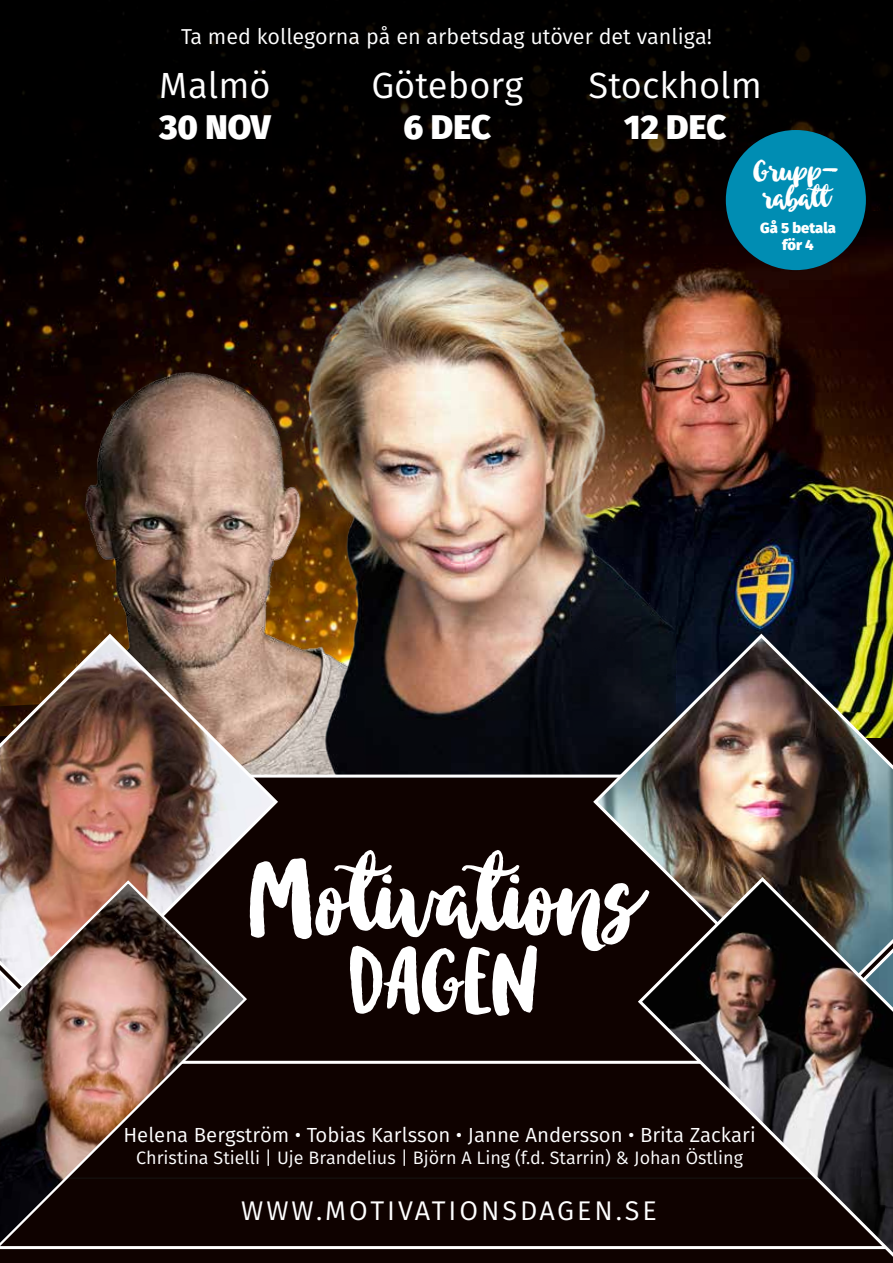
<style>
.page{position:relative;width:893px;height:1263px;background:#0f0200}
.page>*{position:absolute;margin:0;border:0;box-sizing:border-box;transform-origin:0 0}
.t1{font:127.5px "Ink Bandits Script";letter-spacing:-.02em;color:#fff;scale:.93 1}
.t2{font:107.1px "Ink Bandits Script";color:#fff;scale:.93 1}
.t3{font:36.6px/27.5px "Ink Bandits Script";color:#fff}
.t4{font:36.45px "Fira Sans";color:#fff}
.t5{font:800 34.2px "Fira Sans";color:#fff}
.t6{font:27px "Fira Sans";letter-spacing:.11em;color:#fff}
.t7{font:21.6px "Fira Sans";color:#fff}
.t8{font:20.4px "Fira Sans";color:#fff}
.t9{font:18px "Fira Sans";color:#fff}
.t10{font:800 14.7px/17.5px "Fira Sans";color:#fff;text-align:center}
</style>
<div class="page">
<img style="left:0;top:306px;width:244px;height:325px">
<img style="left:63px;top:369px;width:181px;height:262px">
<img style="left:675px;top:306px;width:218px;height:325px">
<img style="left:244px;top:306px;width:431px;height:472px">
<hr style="left:0;top:774px;width:893px;height:3px;background:#fff">
<hr style="left:0;top:1061px;width:893px;height:3px;background:#fff">
<hr style="left:0;top:1246px;width:893px;height:3px;background:#fff">
<svg style="left:0;top:0;width:893px;height:306px"></svg>
<hr style="left:48px;top:1178px;width:791px;height:1px;background:#161614">
<img style="left:591px;top:631px;width:302px;height:430px">
<img style="left:0;top:631px;width:280px;height:430px">
<img style="left:0;top:879px;width:249px;height:371px">
<svg style="left:636px;top:875px;width:257px;height:382px"></svg>
<div style="left:726px;top:130px;width:140px;height:140px;background:#008db3;border-radius:50%"></div>
<p class="t7" style="left:181px;top:22px;width:532px">Ta med kollegorna på en arbetsdag utöver det vanliga!</p>
<h3 class="t4" style="left:159px;top:60px;width:113px">Malmö</h3>
<h3 class="t5" style="left:159px;top:103px;width:113px">30 NOV</h3>
<h3 class="t4" style="left:371px;top:60px;width:153px">Göteborg</h3>
<h3 class="t5" style="left:403px;top:103px;width:89px">6 DEC</h3>
<h3 class="t4" style="left:589px;top:60px;width:175px">Stockholm</h3>
<h3 class="t5" style="left:624px;top:103px;width:104px">12 DEC</h3>
<h3 class="t3" style="left:753px;top:163px;width:86px">Grupp&shy;rabatt</h3>
<p class="t10" style="left:760px;top:219px;width:77px">Gå 5 betala för 4</p>
<h1 class="t1" style="left:250px;top:847px;width:418px">Motivations</h1>
<h2 class="t2" style="left:351px;top:937px;width:204px">DAGEN</h2>
<p class="t8" style="left:123px;top:1120px;width:634px">Helena Bergström • Tobias Karlsson • Janne Andersson • Brita Zackari</p>
<p class="t9" style="left:136px;top:1144px;width:608px">Christina Stielli | Uje Brandelius | Björn A Ling (f.d. Starrin) &amp; Johan Östling</p>
<h3 class="t6" style="left:241px;top:1192px;width:417px">WWW.MOTIVATIONSDAGEN.SE</h3>
</div>
